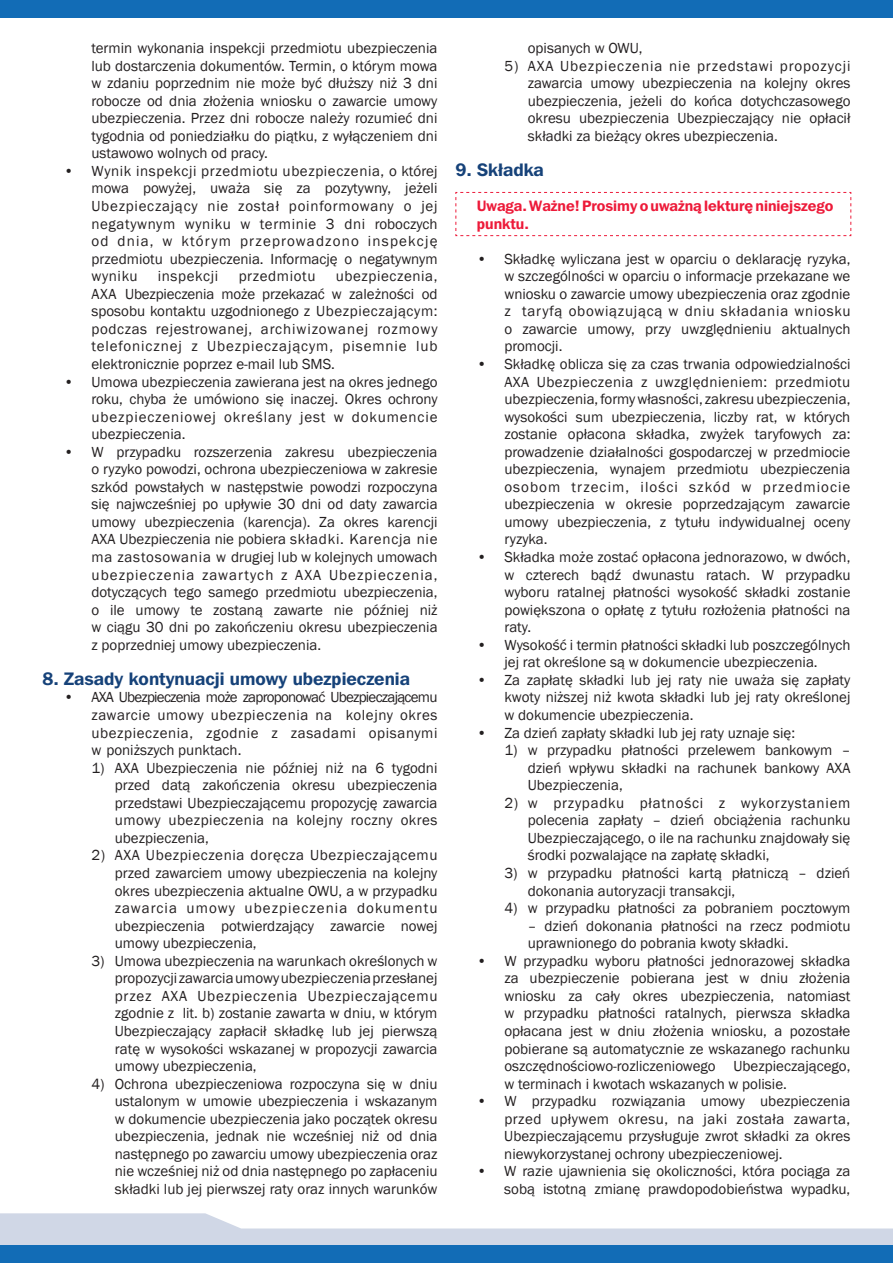
<style>
.page{position:relative;width:893px;height:1263px;background:#fff}
.page>*{position:absolute;margin:0;border:0;box-sizing:border-box;transform-origin:0 0}
.t1{font:600 18px "Franklin Gothic PL";color:#164279}
.t2{font:15px/17.5px "Franklin Gothic";color:#231f20;text-align:justify}
.t3{font:600 15px/17.5px "Franklin Gothic PL";color:#ed1a39}
.t4{font:15px "Franklin Gothic";letter-spacing:.04em;color:#231f20}
</style>
<div class="page">
<svg style="left:0;top:1213px;width:893px;height:33px"></svg>
<div style="left:0;top:0;width:893px;height:17px;background:#126cb6"></div>
<div style="left:0;top:1246px;width:893px;height:17px;background:#126cb6"></div>
<svg style="left:455px;top:192px;width:397px;height:44px"></svg>
<p class="t2" style="left:91px;top:40px;width:348px">termin wykonania inspekcji przedmiotu ubezpieczenia lub dostarczenia dokumentów. Termin, o którym mowa w zdaniu poprzednim nie może być dłuższy niż 3 dni robocze od dnia złożenia wniosku o zawarcie umowy ubezpieczenia. Przez dni robocze należy rozumieć dni tygodnia od poniedziałku do piątku, z wyłączeniem dni ustawowo wolnych od pracy.</p>
<p class="t2" style="left:91px;top:162px;width:348px;text-indent:-28px">• Wynik inspekcji przedmiotu ubezpieczenia, o której mowa powyżej, uważa się za pozytywny, jeżeli Ubezpieczający nie został poinformowany o jej negatywnym wyniku w terminie 3 dni roboczych od dnia, w którym przeprowadzono inspekcję przedmiotu ubezpieczenia. Informację o negatywnym wyniku</p>
<p class="t2" style="left:91px;top:268px;width:348px;text-indent:244px">ubezpieczenia, AXA Ubezpieczenia może przekazać w zależności od sposobu kontaktu uzgodnionego z Ubezpieczającym: podczas rejestrowanej, archiwizowanej rozmowy telefonicznej z Ubezpieczającym, pisemnie lub elektronicznie poprzez e-mail lub SMS.</p>
<p class="t2" style="left:92px;top:373px;width:348px;text-indent:-28px">• Umowa ubezpieczenia zawierana jest na okres jednego roku, chyba że umówiono się inaczej. Okres ochrony ubezpieczeniowej określany jest w dokumencie ubezpieczenia.</p>
<p class="t2" style="left:92px;top:443px;width:348px;text-indent:-28px">• W przypadku rozszerzenia zakresu ubezpieczenia o ryzyko powodzi, ochrona ubezpieczeniowa w zakresie szkód powstałych w następstwie powodzi rozpoczyna się najwcześniej po upływie 30 dni od daty zawarcia umowy ubezpieczenia (karencja). Za okres karencji AXA Ubezpieczenia nie pobiera składki. Karencja nie ma zastosowania w drugiej lub w kolejnych umowach ubezpieczenia zawartych z AXA Ubezpieczenia, dotyczących tego samego przedmiotu ubezpieczenia, o ile umowy te zostaną zawarte nie później niż w ciągu 30 dni po zakończeniu okresu ubezpieczenia z poprzedniej umowy ubezpieczenia.</p>
<p class="t1" style="left:43px;top:667px;width:369px">8. Zasady kontynuacji umowy ubezpieczenia</p>
<p class="t2" style="left:91px;top:689px;width:348px;text-indent:-28px">• AXA Ubezpieczenia może zaproponować Ubezpieczającemu zawarcie umowy ubezpieczenia na kolejny okres ubezpieczenia, zgodnie z zasadami opisanymi w poniższych punktach.</p>
<p class="t2" style="left:115px;top:759px;width:324px;text-indent:-23px">1) AXA Ubezpieczenia nie później niż na 6 tygodni przed datą zakończenia okresu ubezpieczenia przedstawi Ubezpieczającemu propozycję zawarcia umowy ubezpieczenia na kolejny roczny okres ubezpieczenia,</p>
<p class="t2" style="left:115px;top:847px;width:324px;text-indent:-23px">2) AXA Ubezpieczenia doręcza Ubezpieczającemu przed zawarciem umowy ubezpieczenia na kolejny okres ubezpieczenia aktualne OWU, a w przypadku zawarcia umowy ubezpieczenia dokumentu ubezpieczenia potwierdzający zawarcie nowej umowy ubezpieczenia,</p>
<p class="t2" style="left:115px;top:952px;width:324px;text-indent:-23px">3) Umowa ubezpieczenia na warunkach określonych w propozycjizawarciaumowyubezpieczeniaprzesłanej przez AXA Ubezpieczenia Ubezpieczającemu zgodnie z lit. b) zostanie zawarta w dniu, w którym Ubezpieczający zapłacił składkę lub jej pierwszą ratę w wysokości wskazanej w propozycji zawarcia umowy ubezpieczenia,</p>
<p class="t2" style="left:115px;top:1075px;width:324px;text-indent:-23px">4) Ochrona ubezpieczeniowa rozpoczyna się w dniu ustalonym w umowie ubezpieczenia i wskazanym w dokumencie ubezpieczenia jako początek okresu ubezpieczenia, jednak nie wcześniej niż od dnia następnego po zawarciu umowy ubezpieczenia oraz nie wcześniej niż od dnia następnego po zapłaceniu składki lub jej pierwszej raty oraz innych warunków</p>
<p class="t4" style="left:158px;top:267px;width:62px">inspekcji</p>
<p class="t4" style="left:239px;top:267px;width:78px">przedmiotu</p>
<p class="t2" style="left:528px;top:40px;width:116px">opisanych w OWU,</p>
<p class="t2" style="left:528px;top:57px;width:324px;text-indent:-23px">5) AXA Ubezpieczenia nie przedstawi propozycji zawarcia umowy ubezpieczenia na kolejny okres ubezpieczenia, jeżeli do końca dotychczasowego okresu ubezpieczenia Ubezpieczający nie opłacił składki za bieżący okres ubezpieczenia.</p>
<p class="t1" style="left:455px;top:158px;width:90px">9. Składka</p>
<p class="t3" style="left:477px;top:197px;width:358px">Uwaga. Ważne! Prosimy o uważną lekturę niniejszego punktu.</p>
<p class="t2" style="left:504px;top:250px;width:348px;text-indent:-28px">• Składkę wyliczana jest w oparciu o deklarację ryzyka, w szczególności w oparciu o informacje przekazane we wniosku o zawarcie umowy ubezpieczenia oraz zgodnie z taryfą obowiązującą w dniu składania wniosku o zawarcie umowy, przy uwzględnieniu aktualnych promocji.</p>
<p class="t2" style="left:504px;top:355px;width:348px;text-indent:-28px">• Składkę oblicza się za czas trwania odpowiedzialności AXA Ubezpieczenia z uwzględnieniem: przedmiotu ubezpieczenia,formywłasności, zakresuubezpieczenia, wysokości sum ubezpieczenia, liczby rat, w których zostanie opłacona składka, zwyżek taryfowych za: prowadzenie działalności gospodarczej w przedmiocie ubezpieczenia, wynajem przedmiotu ubezpieczenia osobom trzecim, ilości szkód w przedmiocie ubezpieczenia w okresie poprzedzającym zawarcie umowy ubezpieczenia, z tytułu indywidualnej oceny ryzyka.</p>
<p class="t2" style="left:504px;top:549px;width:348px;text-indent:-28px">• Składka może zostać opłacona jednorazowo, w dwóch, w czterech bądź dwunastu ratach. W przypadku wyboru ratalnej płatności wysokość składki zostanie powiększona o opłatę z tytułu rozłożenia płatności na raty.</p>
<p class="t2" style="left:477px;top:636px;width:375px;text-align:center">• Wysokość i termin płatności składki lub poszczególnych jej rat określone są w dokumencie ubezpieczenia.</p>
<p class="t2" style="left:504px;top:671px;width:348px;text-indent:-28px">• Za zapłatę składki lub jej raty nie uważa się zapłaty kwoty niższej niż kwota składki lub jej raty określonej w dokumencie ubezpieczenia.</p>
<p class="t2" style="left:477px;top:724px;width:320px">• Za dzień zapłaty składki lub jej raty uznaje się:</p>
<p class="t2" style="left:528px;top:742px;width:324px;text-indent:-23px">1) w przypadku płatności przelewem bankowym – dzień wpływu składki na rachunek bankowy AXA Ubezpieczenia,</p>
<p class="t2" style="left:528px;top:794px;width:324px;text-indent:-23px">2) w przypadku płatności z wykorzystaniem polecenia zapłaty – dzień obciążenia rachunku Ubezpieczającego, o ile na rachunku znajdowały się środki pozwalające na zapłatę składki,</p>
<p class="t2" style="left:528px;top:864px;width:324px;text-indent:-23px">3) w przypadku płatności kartą płatniczą – dzień dokonania autoryzacji transakcji,</p>
<p class="t2" style="left:504px;top:900px;width:348px">4) w przypadku płatności za pobraniem pocztowym</p>
<p class="t2" style="left:528px;top:917px;width:324px">– dzień dokonania płatności na rzecz podmiotu uprawnionego do pobrania kwoty składki.</p>
<p class="t2" style="left:504px;top:952px;width:348px;text-indent:-28px">• W przypadku wyboru płatności jednorazowej składka za ubezpieczenie pobierana jest w dniu złożenia wniosku za cały okres ubezpieczenia, natomiast w przypadku płatności ratalnych, pierwsza składka opłacana jest w dniu złożenia wniosku, a pozostałe pobierane są automatycznie ze wskazanego rachunku oszczędnościowo-rozliczeniowego Ubezpieczającego, w terminach i kwotach wskazanych w polisie.</p>
<p class="t2" style="left:504px;top:1093px;width:348px;text-indent:-28px">• W przypadku rozwiązania umowy ubezpieczenia przed upływem okresu, na jaki została zawarta, Ubezpieczającemu przysługuje zwrot składki za okres niewykorzystanej ochrony ubezpieczeniowej.</p>
<p class="t2" style="left:477px;top:1163px;width:375px;text-align:right">• W razie ujawnienia się okoliczności, która pociąga za sobą istotną zmianę prawdopodobieństwa wypadku,</p>
</div>
